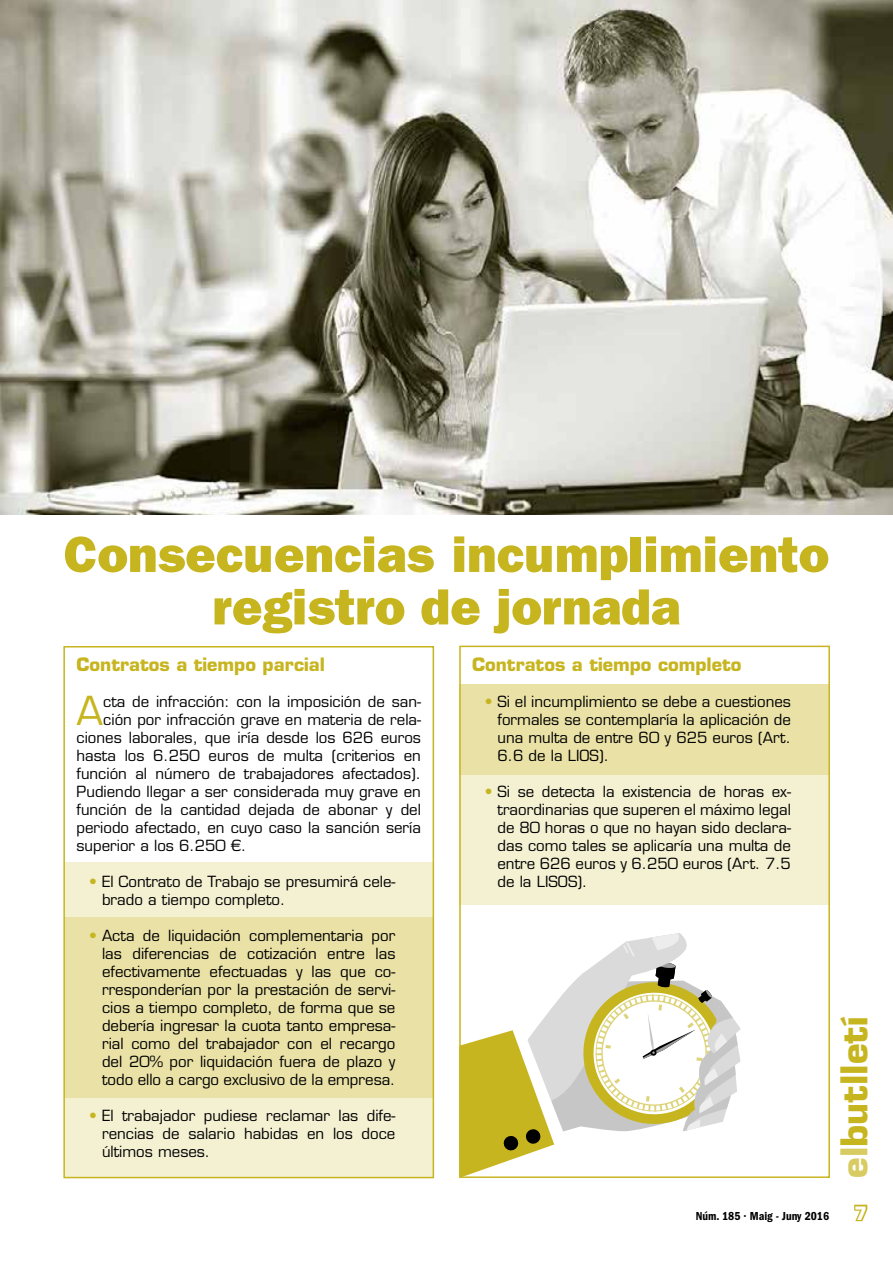
<style>
.page{position:relative;width:893px;height:1263px;background:#fff}
.page>*{position:absolute;margin:0;border:0;box-sizing:border-box;transform-origin:0 0}
.t1{font:800 51px/52.5px "Franklin Gothic";color:#c7b51f;text-align:center}
.t2{font:39px "Eurostile";color:#c7b51f}
.t3{font:700 36px "Eurostile";color:#c7b51f}
.t4{font:700 18px "Eurostile";color:#c7b51f}
.t5{font:15px/18px "Eurostile";color:#000;text-align:justify}
.t6{font:600 condensed 12px "Franklin Gothic";color:#000}
.s1{color:#c7b51f}
.s2{color:#d8cb62}
.s3{font-weight:400;font-size:18px;color:#fff}
.s4{font-family:"Eurostile";font-weight:700;font-stretch:normal;font-size:18px;color:#fff}
</style>
<div class="page">
<svg style="left:854px;top:1204px;width:14px;height:18px"></svg>
<img style="left:0;top:0;width:893px;height:514px">
<svg style="left:462px;top:933px;width:279px;height:242px"></svg>
<div style="left:64px;top:862px;width:370px;height:55px;background:#f4f0d2"></div>
<div style="left:64px;top:1096px;width:370px;height:82px;background:#f4f0d2"></div>
<div style="left:459px;top:775px;width:370px;height:130px;background:#f4f0d2"></div>
<div style="left:64px;top:917px;width:370px;height:181px;background:#e9e1a5"></div>
<div style="left:459px;top:685px;width:370px;height:90px;background:#e9e1a5"></div>
<div style="left:63px;top:646px;width:371px;height:532px;border:2px solid #c7b51f"></div>
<div style="left:459px;top:646px;width:371px;height:532px;border:2px solid #c7b51f"></div>
<h1 class="t1" style="left:64px;top:528px;width:767px">Consecuencias incumplimiento registro de jornada</h1>
<p class="t4" style="left:77px;top:653px;width:250px">Contratos a tiempo parcial</p>
<h2 class="t2" style="left:77px;top:687px;width:28px">A</h2>
<p class="t5" style="left:103px;top:692px;width:319px">cta de infracción: con la imposición de san-</p>
<p class="t4" style="left:472px;top:653px;width:271px">Contratos a tiempo completo</p>
<p class="t5" style="left:497px;top:692px;width:295px;text-indent:-13px"><span class="s1">•</span> Si el incumplimiento se debe a cuestiones formales se contemplaría la aplicación de una multa de entre 60 y 625 euros (Art.<br>6.6 de la LIOS).</p>
<p class="t5" style="left:497px;top:782px;width:295px;text-indent:-13px"><span class="s1">•</span> Si se detecta la existencia de horas ex&shy;traordinarias que superen el máximo legal de 80 horas o que no hayan sido declara&shy;das como tales se aplicaría una multa de entre 626 euros y 6.250 euros (Art. 7.5 de la LISOS).</p>
<p class="t5" style="left:103px;top:710px;width:319px">ción por infracción grave en materia de rela-</p>
<p class="t5" style="left:77px;top:728px;width:346px">ciones laborales, que iría desde los 626 euros</p>
<p class="t5" style="left:77px;top:746px;width:346px">hasta los 6.250 euros de multa (criterios en</p>
<p class="t5" style="left:77px;top:764px;width:346px">función al número de trabajadores afectados).</p>
<p class="t5" style="left:77px;top:782px;width:346px">Pudiendo llegar a ser considerada muy grave en</p>
<p class="t5" style="left:77px;top:800px;width:346px">función de la cantidad dejada de abonar y del</p>
<p class="t5" style="left:77px;top:818px;width:346px">periodo afectado, en cuyo caso la sanción sería</p>
<p class="t5" style="left:77px;top:836px;width:171px">superior a los 6.250 €.</p>
<p class="t5" style="left:102px;top:872px;width:295px;text-indent:-13px"><span class="s1">•</span> El Contrato de Trabajo se presumirá cele&shy;brado a tiempo completo.</p>
<p class="t5" style="left:102px;top:926px;width:295px;text-indent:-13px"><span class="s1">•</span> Acta de liquidación complementaria por las diferencias de cotización entre las efectivamente efectuadas y las que co&shy;rresponderían por la prestación de servi&shy;cios a tiempo completo, de forma que se debería ingresar la cuota tanto empresa&shy;rial como del trabajador con el recargo del 20% por liquidación fuera de plazo y todo ello a cargo exclusivo de la empresa.</p>
<p class="t5" style="left:102px;top:1106px;width:295px;text-indent:-13px"><span class="s1">•</span> El trabajador pudiese reclamar las dife&shy;rencias de salario habidas en los doce últimos meses.</p>
<h3 class="t3" style="left:832px;top:1178px;width:162px;rotate:-90deg"><span class="s2">el</span>butlletí</h3>
<p class="t6" style="left:696px;top:1209px;width:173px">Núm. 185 · Maig - Juny 2016 <span class="s3">7</span> <span class="s4">7</span></p>
</div>
